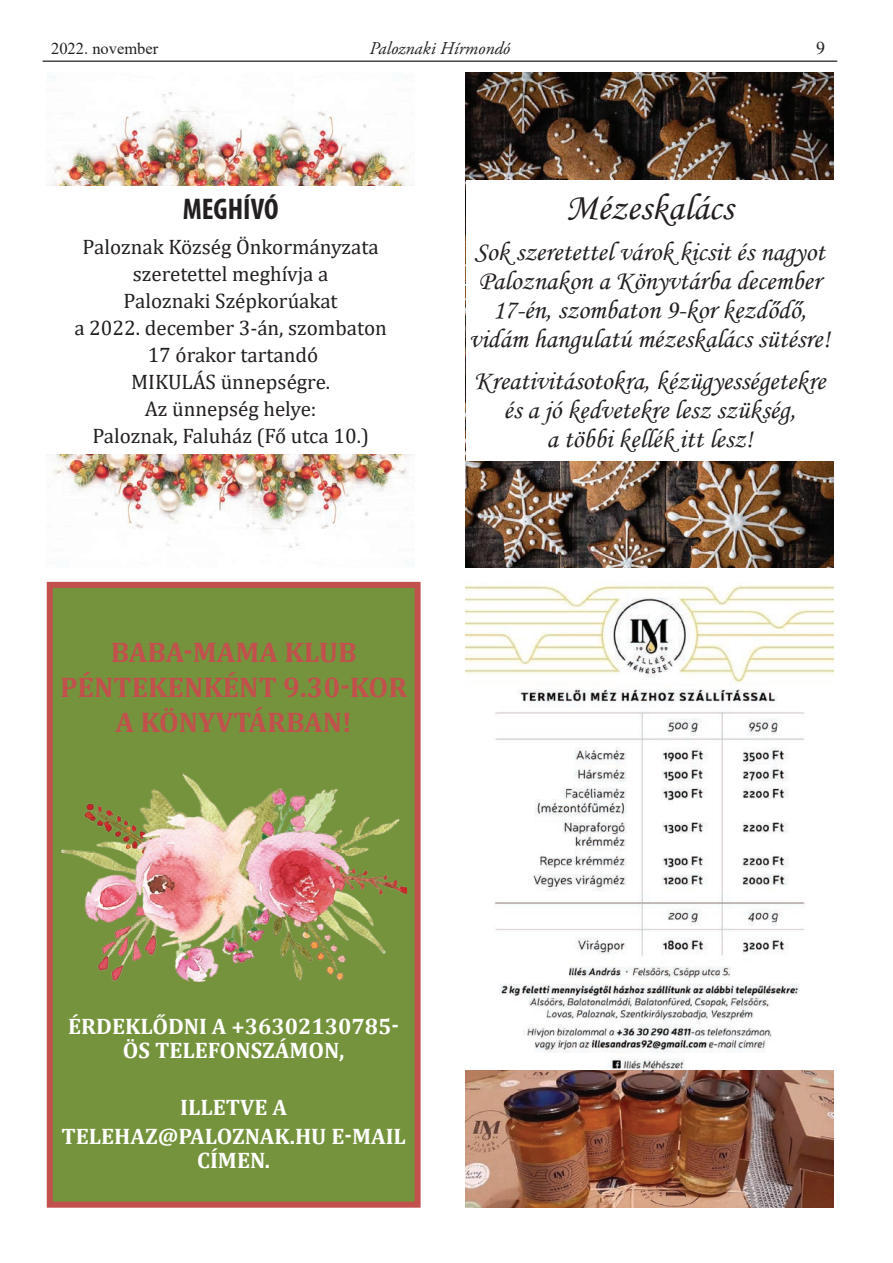
<style>
.page{position:relative;width:893px;height:1263px;background:#fff}
.page>*{position:absolute;margin:0;border:0;box-sizing:border-box;transform-origin:0 0}
.t1{font:37.5px "Monotype Corsiva";color:#231f20}
.t2{font:700 condensed 30px "Myriad Pro";color:#231f20}
.t3{font:700 28.5px/35px "Cambria";color:#c2504d;text-align:center}
.t4{font:27px/29.1px "Monotype Corsiva";color:#231f20;text-align:center}
.t5{font:700 22.5px/24.3px "Cambria";color:#fff;text-align:center}
.t6{font:21px/26.8px "Cambria";color:#231f20;text-align:center}
.t7{font:italic 18px "Adobe Garamond Pro";color:#231f20}
.t8{font:18px "Times New Roman";color:#231f20}
.t9{font:16.5px "Times New Roman";color:#231f20}
</style>
<div class="page">
<hr style="left:43px;top:60px;width:794px;height:2px;background:#454647">
<img style="left:466px;top:72px;width:367px;height:495px">
<div style="left:466px;top:180px;width:367px;height:280px;background:#fff"></div>
<img style="left:47px;top:454px;width:368px;height:94px">
<img style="left:51px;top:92px;width:358px;height:93px">
<svg style="left:46px;top:581px;width:375px;height:627px;background:#7c9141"></svg>
<img style="left:61px;top:773px;width:345px;height:209px">
<img style="left:466px;top:585px;width:367px;height:623px">
<p class="t9" style="left:51px;top:37px;width:109px">2022. november</p>
<p class="t7" style="left:370px;top:37px;width:142px">Paloznaki Hírmondó</p>
<p class="t8" style="left:816px;top:35px;width:10px">9</p>
<p class="t2" style="left:183px;top:190px;width:97px">MEGHÍVÓ</p>
<p class="t6" style="left:74px;top:234px;width:314px">Paloznak Község Önkormányzata szeretettel meghívja a<br>Paloznaki Szépkorúakat<br>a 2022. december 3-án, szombaton<br>17 órakor tartandó<br>MIKULÁS ünnepségre.<br>Az ünnepség helye:<br>Paloznak, Faluház (Fő utca 10.)</p>
<h1 class="t1" style="left:566px;top:185px;width:169px">Mézeskalács</h1>
<p class="t4" style="left:469px;top:237px;width:362px">Sok szeretettel várok kicsit és nagyot Paloznakon a Könyvtárba december 17-én, szombaton 9-kor kezdődő, vidám hangulatú mézeskalács sütésre!</p>
<p class="t4" style="left:474px;top:366px;width:353px">Kreativitásotokra, kézügyességetekre és a jó kedvetekre lesz szükség,<br>a többi kellék itt lesz!</p>
<p class="t3" style="left:60px;top:634px;width:349px">BABA-MAMA KLUB<br>PÉNTEKENKÉNT 9.30-KOR<br>A KÖNYVTÁRBAN!</p>
<p class="t5" style="left:68px;top:1013px;width:332px">ÉRDEKLŐDNI A +36302130785-<br>ÖS TELEFONSZÁMON,</p>
<p class="t5" style="left:61px;top:1093px;width:346px;line-height:28.5px">ILLETVE A<br>TELEHAZ@PALOZNAK.HU E-MAIL</p>
<p class="t5" style="left:197px;top:1147px;width:74px">CÍMEN.</p>
</div>
